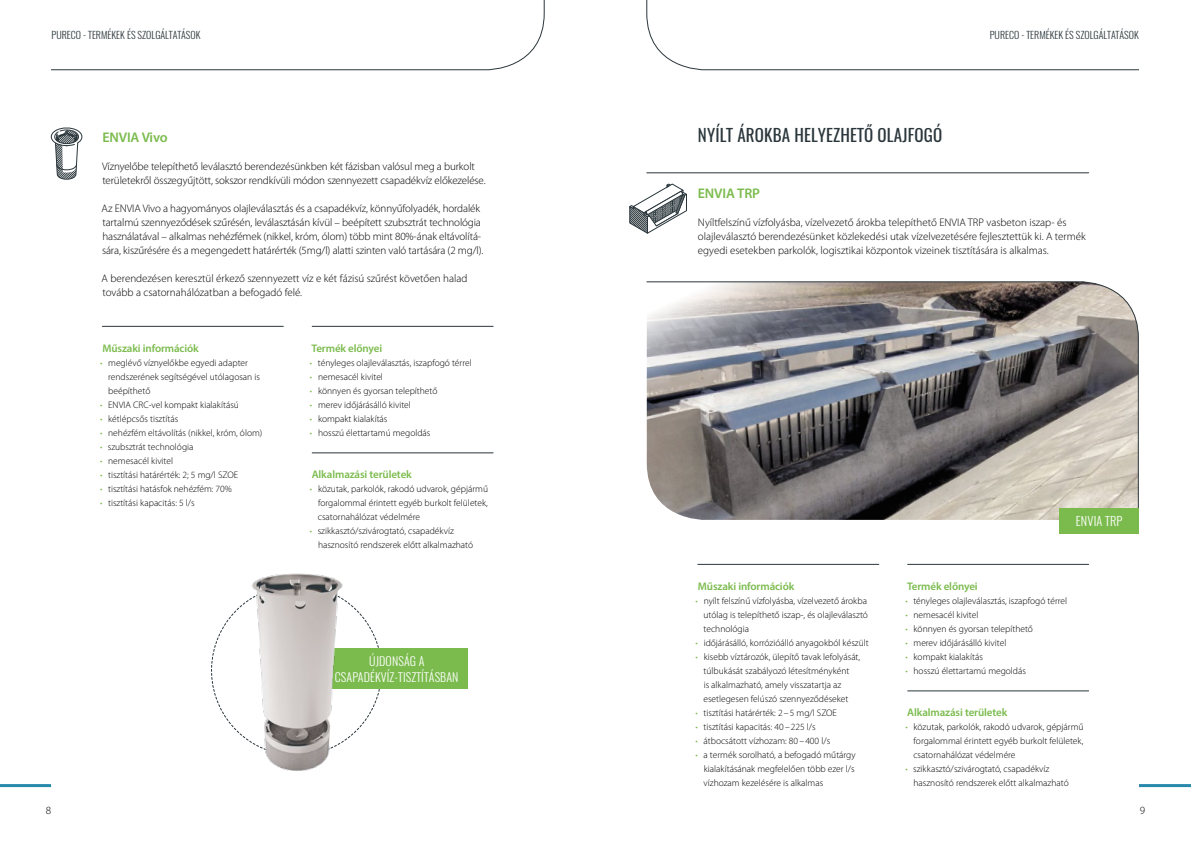
<style>
.page{position:relative;width:1191px;height:842px;background:#fff}
.page>*{position:absolute;margin:0;border:0;box-sizing:border-box;transform-origin:0 0}
.t1{font:17px "Oswald";letter-spacing:.01em;color:#2a363b}
.t2{font:600 14px "Myriad Pro";letter-spacing:-.01em;color:#7bbb4d}
.t3{font:300 12.4px "Oswald";letter-spacing:.01em;color:#fff}
.t4{font:300 12px/16px "Oswald";letter-spacing:.01em;color:#fff;text-align:center}
.t5{font:300 11px/14px "Myriad Pro";letter-spacing:-.01em;color:#000}
.t6{font:600 11px "Myriad Pro";letter-spacing:-.01em;color:#7bbb4d}
.t7{font:300 10px "Oswald";color:#2a363b}
.t8{font:300 9.5px/14px "Myriad Pro";color:#000}
.s1{color:#7bbb4d}
</style>
<div class="page">
<hr style="left:312px;top:453px;width:181px;height:1px;background:#2a363b">
<hr style="left:102px;top:326px;width:181px;height:1px;background:#2a363b">
<hr style="left:312px;top:326px;width:181px;height:1px;background:#2a363b">
<hr style="left:907px;top:691px;width:181px;height:1px;background:#2a363b">
<hr style="left:698px;top:564px;width:180px;height:1px;background:#2a363b">
<hr style="left:907px;top:564px;width:181px;height:1px;background:#2a363b">
<svg style="left:50px;top:127px;width:33px;height:53px"></svg>
<hr style="left:647px;top:173px;width:441px;height:1px;background:#2a363b">
<svg style="left:629px;top:183px;width:58px;height:51px"></svg>
<svg style="left:211px;top:607px;width:169px;height:126px"></svg>
<div style="left:314px;top:648px;width:154px;height:41px;background:#7bbb4d"></div>
<img style="left:239px;top:573px;width:115px;height:198px">
<svg style="left:646px;top:281px;width:492px;height:239px;background:#8b8886"></svg>
<div style="left:1059px;top:508px;width:79px;height:26px;background:#7bbb4d"></div>
<hr style="left:1139px;top:784px;width:52px;height:3px;background:#2889ac">
<hr style="left:0;top:784px;width:51px;height:3px;background:#2889ac">
<svg style="left:646px;top:0;width:493px;height:70px"></svg>
<svg style="left:51px;top:0;width:494px;height:70px"></svg>
<p class="t7" style="left:52px;top:26px;width:150px">PURECO - TERMÉKEK ÉS SZOLGÁLTATÁSOK</p>
<p class="t7" style="left:989px;top:26px;width:150px">PURECO - TERMÉKEK ÉS SZOLGÁLTATÁSOK</p>
<h2 class="t2" style="left:102px;top:128px;width:67px">ENVIA Vivo</h2>
<p class="t5" style="left:102px;top:159px;width:385px">Víznyelőbe telepíthető leválasztó berendezésünkben két fázisban valósul meg a burkolt területekről összegyűjtött, sokszor rendkívüli módon szennyezett csapadékvíz előkezelése.</p>
<p class="t5" style="left:102px;top:201px;width:383px">Az ENVIA Vivo a hagyományos olajleválasztás és a csapadékvíz, könnyűfolyadék, hordalék tartalmú szennyeződések szűrésén, leválasztásán kívül – beépített szubsztrát technológia használatával – alkalmas nehézfémek (nikkel, króm, ólom) több mint 80%-ának eltávolítá&shy;sára, kiszűrésére és a megengedett határérték (5mg/l) alatti szinten való tartására (2 mg/l).</p>
<p class="t5" style="left:102px;top:271px;width:367px">A berendezésen keresztül érkező szennyezett víz e két fázisú szűrést követően halad tovább a csatornahálózatban a befogadó felé.</p>
<p class="t6" style="left:102px;top:341px;width:98px">Műszaki információk</p>
<p class="t8" style="left:108px;top:356px;width:153px;text-indent:-8px"><span class="s1">•</span> meglévő víznyelőkbe egyedi adapter rendszerének segítségével utólagosan is beépíthető</p>
<p class="t8" style="left:100px;top:398px;width:140px"><span class="s1">•</span> ENVIA CRC-vel kompakt kialakítású</p>
<p class="t8" style="left:100px;top:412px;width:80px"><span class="s1">•</span> kétlépcsős tisztítás</p>
<p class="t8" style="left:100px;top:426px;width:164px"><span class="s1">•</span> nehézfém eltávolítás (nikkel, króm, ólom)</p>
<p class="t8" style="left:100px;top:440px;width:95px"><span class="s1">•</span> szubsztrát technológia</p>
<p class="t8" style="left:100px;top:454px;width:75px"><span class="s1">•</span> nemesacél kivitel</p>
<p class="t8" style="left:100px;top:468px;width:140px"><span class="s1">•</span> tisztítási határérték: 2; 5 mg/l SZOE</p>
<p class="t8" style="left:100px;top:482px;width:133px"><span class="s1">•</span> tisztítási hatásfok nehézfém: 70%</p>
<p class="t8" style="left:100px;top:496px;width:96px"><span class="s1">•</span> tisztítási kapacitás: 5 l/s</p>
<p class="t6" style="left:311px;top:341px;width:72px">Termék előnyei</p>
<p class="t8" style="left:310px;top:356px;width:163px"><span class="s1">•</span> tényleges olajleválasztás, iszapfogó térrel</p>
<p class="t8" style="left:310px;top:370px;width:75px"><span class="s1">•</span> nemesacél kivitel</p>
<p class="t8" style="left:310px;top:384px;width:129px"><span class="s1">•</span> könnyen és gyorsan telepíthető</p>
<p class="t8" style="left:310px;top:398px;width:102px"><span class="s1">•</span> merev időjárásálló kivitel</p>
<p class="t8" style="left:310px;top:412px;width:79px"><span class="s1">•</span> kompakt kialakítás</p>
<p class="t8" style="left:310px;top:426px;width:122px"><span class="s1">•</span> hosszú élettartamú megoldás</p>
<p class="t6" style="left:312px;top:467px;width:102px">Alkalmazási területek</p>
<p class="t8" style="left:318px;top:482px;width:172px;text-align:justify;text-indent:-8px"><span class="s1">•</span> közutak, parkolók, rakodó udvarok, gépjármű forgalommal érintett egyéb burkolt felületek, csatornahálózat védelmére</p>
<p class="t8" style="left:318px;top:524px;width:157px;text-indent:-8px"><span class="s1">•</span> szikkasztó/szivárogtató, csapadékvíz hasznosító rendszerek előtt alkalmazható</p>
<p class="t4" style="left:335px;top:651px;width:125px">ÚJDONSÁG A<br>CSAPADÉKVÍZ-TISZTÍTÁSBAN</p>
<h1 class="t1" style="left:698px;top:120px;width:246px">NYÍLT ÁROKBA HELYEZHETŐ OLAJFOGÓ</h1>
<h2 class="t2" style="left:698px;top:184px;width:64px">ENVIA TRP</h2>
<p class="t5" style="left:698px;top:215px;width:389px">Nyíltfelszínű vízfolyásba, vízelvezető árokba telepíthető ENVIA TRP vasbeton iszap- és olajleválasztó berendezésünket közlekedési utak vízelvezetésére fejlesztettük ki. A termék egyedi esetekben parkolók, logisztikai központok vizeinek tisztítására is alkalmas.</p>
<p class="t6" style="left:698px;top:579px;width:98px">Műszaki információk</p>
<p class="t8" style="left:703px;top:594px;width:166px;text-align:justify;text-indent:-8px"><span class="s1">•</span> nyílt felszínű vízfolyásba, vízelvezető árokba utólag is telepíthető iszap-, és olajleválasztó technológia</p>
<p class="t8" style="left:695px;top:636px;width:175px"><span class="s1">•</span> időjárásálló, korrózióálló anyagokból készült</p>
<p class="t8" style="left:703px;top:650px;width:158px;text-indent:-8px"><span class="s1">•</span> kisebb víztározók, ülepítő tavak lefolyását, túlbukását szabályozó létesítményként<br>is alkalmazható, amely visszatartja az esetlegesen felúszó szennyeződéseket</p>
<p class="t8" style="left:695px;top:706px;width:143px"><span class="s1">•</span> tisztítási határérték: 2 –5 mg/l SZOE</p>
<p class="t8" style="left:695px;top:720px;width:122px"><span class="s1">•</span> tisztítási kapacitás: 40–225 l/s</p>
<p class="t8" style="left:695px;top:734px;width:136px"><span class="s1">•</span> átbocsátott vízhozam: 80 –400 l/s</p>
<p class="t8" style="left:703px;top:748px;width:153px;text-align:justify;text-indent:-8px"><span class="s1">•</span> a termék sorolható, a befogadó műtárgy kialakításának megfelelően több ezer l/s vízhozam kezelésére is alkalmas</p>
<h3 class="t3" style="left:1076px;top:510px;width:48px">ENVIA TRP</h3>
<p class="t6" style="left:907px;top:579px;width:72px">Termék előnyei</p>
<p class="t8" style="left:905px;top:594px;width:163px"><span class="s1">•</span> tényleges olajleválasztás, iszapfogó térrel</p>
<p class="t8" style="left:905px;top:608px;width:75px"><span class="s1">•</span> nemesacél kivitel</p>
<p class="t8" style="left:905px;top:622px;width:129px"><span class="s1">•</span> könnyen és gyorsan telepíthető</p>
<p class="t8" style="left:905px;top:636px;width:102px"><span class="s1">•</span> merev időjárásálló kivitel</p>
<p class="t8" style="left:905px;top:650px;width:79px"><span class="s1">•</span> kompakt kialakítás</p>
<p class="t8" style="left:905px;top:664px;width:122px"><span class="s1">•</span> hosszú élettartamú megoldás</p>
<p class="t6" style="left:907px;top:705px;width:102px">Alkalmazási területek</p>
<p class="t8" style="left:913px;top:720px;width:172px;text-align:justify;text-indent:-8px"><span class="s1">•</span> közutak, parkolók, rakodó udvarok, gépjármű forgalommal érintett egyéb burkolt felületek, csatornahálózat védelmére</p>
<p class="t8" style="left:913px;top:762px;width:157px;text-indent:-8px"><span class="s1">•</span> szikkasztó/szivárogtató, csapadékvíz hasznosító rendszerek előtt alkalmazható</p>
<p class="t5" style="left:46px;top:804px;width:7px">8</p>
<p class="t5" style="left:1140px;top:804px;width:7px">9</p>
</div>
